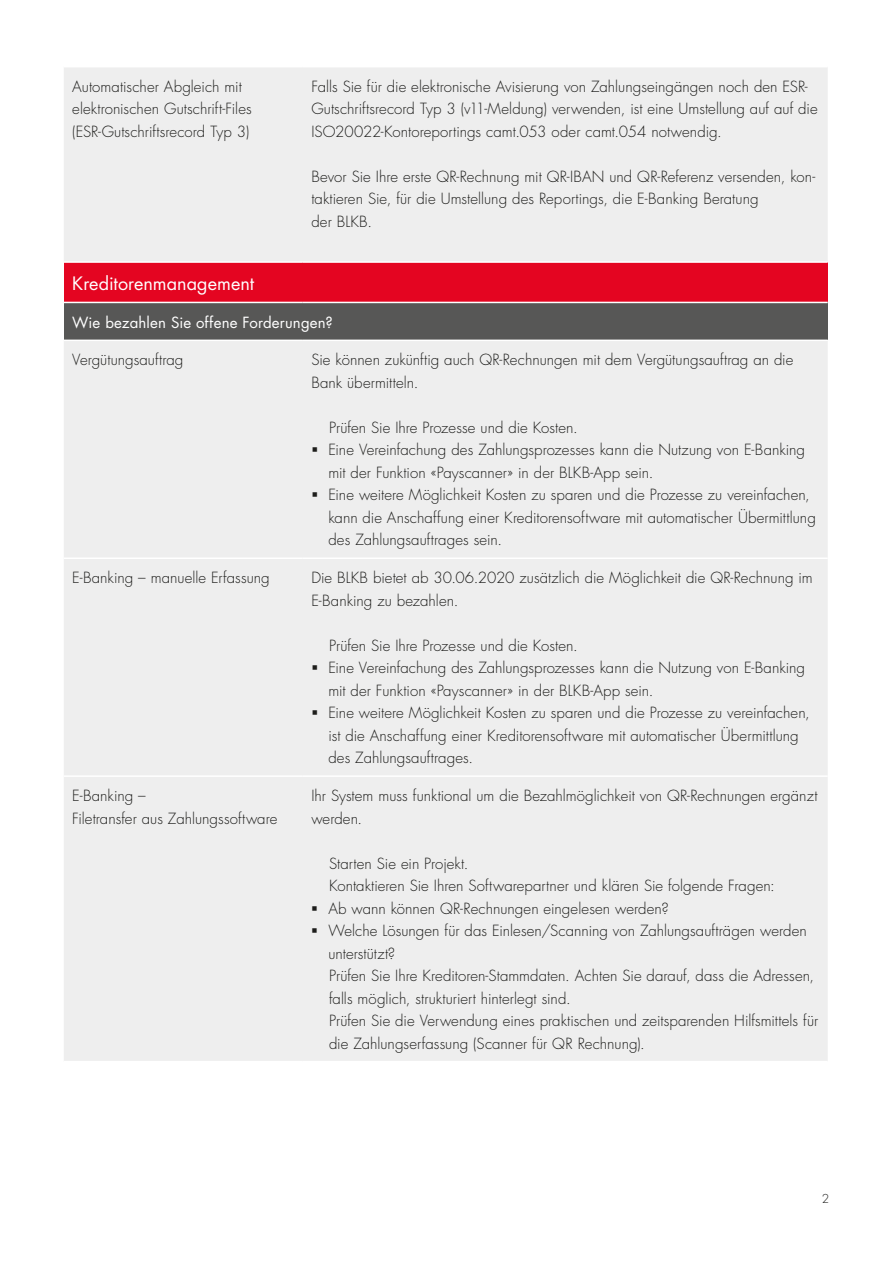
<style>
.page{position:relative;width:893px;height:1263px;background:#fff}
.page>*{position:absolute;margin:0;border:0;box-sizing:border-box;transform-origin:0 0}
.t1{font:18px "Futura Std";letter-spacing:.005em;color:#fff}
.t2{font:300 15px/22.5px "Futura Std";color:#1d1d1b}
.t3{font:15px "Futura Std";letter-spacing:.01em;color:#fff}
.t4{font:300 12px "Futura Std";color:#1d1d1b}
</style>
<div class="page">
<div style="left:64px;top:67px;width:764px;height:994px;background:#eee"></div>
<div style="left:64px;top:262px;width:764px;height:40px;background:#e40521"></div>
<div style="left:64px;top:302px;width:764px;height:38px;background:#575756"></div>
<hr style="left:64px;top:261px;width:239px;height:2px;background:#fff">
<hr style="left:303px;top:261px;width:525px;height:2px;background:#fff">
<hr style="left:64px;top:302px;width:239px;height:1px;background:#fff">
<hr style="left:303px;top:302px;width:525px;height:1px;background:#fff">
<hr style="left:64px;top:340px;width:239px;height:1px;background:#fff">
<hr style="left:303px;top:340px;width:525px;height:1px;background:#fff">
<hr style="left:64px;top:557px;width:239px;height:2px;background:#fff">
<hr style="left:303px;top:557px;width:525px;height:2px;background:#fff">
<hr style="left:64px;top:775px;width:239px;height:2px;background:#fff">
<hr style="left:303px;top:775px;width:525px;height:2px;background:#fff">
<svg style="left:313px;top:448px;width:4px;height:4px"></svg>
<svg style="left:313px;top:493px;width:4px;height:4px"></svg>
<svg style="left:313px;top:666px;width:4px;height:4px"></svg>
<svg style="left:313px;top:711px;width:4px;height:4px"></svg>
<svg style="left:313px;top:906px;width:4px;height:4px"></svg>
<svg style="left:313px;top:929px;width:4px;height:4px"></svg>
<p class="t2" style="left:72px;top:76px;width:181px">Automatischer Abgleich mit elektronischen Gutschrift-Files (ESR-Gutschriftsrecord Typ 3)</p>
<p class="t2" style="left:311px;top:76px;width:508px">Falls Sie für die elektronische Avisierung von Zahlungseingängen noch den ESR-<br>Gutschriftsrecord Typ 3 (v11-Meldung) verwenden, ist eine Umstellung auf auf die<br>ISO20022-Kontoreportings camt.053 oder camt.054 notwendig.</p>
<p class="t2" style="left:311px;top:166px;width:505px">Bevor Sie Ihre erste QR-Rechnung mit QR-IBAN und QR-Referenz versenden, kon&shy;taktieren Sie, für die Umstellung des Reportings, die E-Banking Beratung<br>der BLKB.</p>
<p class="t1" style="left:72px;top:272px;width:183px">Kreditorenmanagement</p>
<p class="t3" style="left:72px;top:312px;width:262px">Wie bezahlen Sie offene Forderungen?</p>
<p class="t2" style="left:72px;top:349px;width:113px">Vergütungsauftrag</p>
<p class="t2" style="left:311px;top:349px;width:484px">Sie können zukünftig auch QR-Rechnungen mit dem Vergütungsauftrag an die<br>Bank übermitteln.</p>
<p class="t2" style="left:328px;top:417px;width:489px">Prüfen Sie Ihre Prozesse und die Kosten.<br>Eine Vereinfachung des Zahlungsprozesses kann die Nutzung von E-Banking mit der Funktion «Payscanner» in der BLKB-App sein.<br>Eine weitere Möglichkeit Kosten zu sparen und die Prozesse zu vereinfachen, kann die Anschaffung einer Kreditorensoftware mit automatischer Übermittlung des Zahlungsauftrages sein.</p>
<p class="t2" style="left:72px;top:567px;width:199px">E-Banking – manuelle Erfassung</p>
<p class="t2" style="left:311px;top:567px;width:503px">Die BLKB bietet ab 30.06.2020 zusätzlich die Möglichkeit die QR-Rechnung im<br>E-Banking zu bezahlen.</p>
<p class="t2" style="left:328px;top:635px;width:483px">Prüfen Sie Ihre Prozesse und die Kosten.<br>Eine Vereinfachung des Zahlungsprozesses kann die Nutzung von E-Banking mit der Funktion «Payscanner» in der BLKB-App sein.<br>Eine weitere Möglichkeit Kosten zu sparen und die Prozesse zu vereinfachen, ist die Anschaffung einer Kreditorensoftware mit automatischer Übermittlung des Zahlungsauftrages.</p>
<p class="t2" style="left:72px;top:785px;width:207px">E-Banking –<br>Filetransfer aus Zahlungssoftware</p>
<p class="t2" style="left:311px;top:785px;width:508px">Ihr System muss funktional um die Bezahlmöglichkeit von QR-Rechnungen ergänzt werden.</p>
<p class="t2" style="left:328px;top:852px;width:491px">Starten Sie ein Projekt.<br>Kontaktieren Sie Ihren Softwarepartner und klären Sie folgende Fragen:<br>Ab wann können QR-Rechnungen eingelesen werden?<br>Welche Lösungen für das Einlesen/Scanning von Zahlungsaufträgen werden unterstützt?<br>Prüfen Sie Ihre Kreditoren-Stammdaten. Achten Sie darauf, dass die Adressen, falls möglich, strukturiert hinterlegt sind.<br>Prüfen Sie die Verwendung eines praktischen und zeitsparenden Hilfsmittels für die Zahlungserfassung (Scanner für QR Rechnung).</p>
<p class="t4" style="left:822px;top:1192px;width:9px">2</p>
</div>
